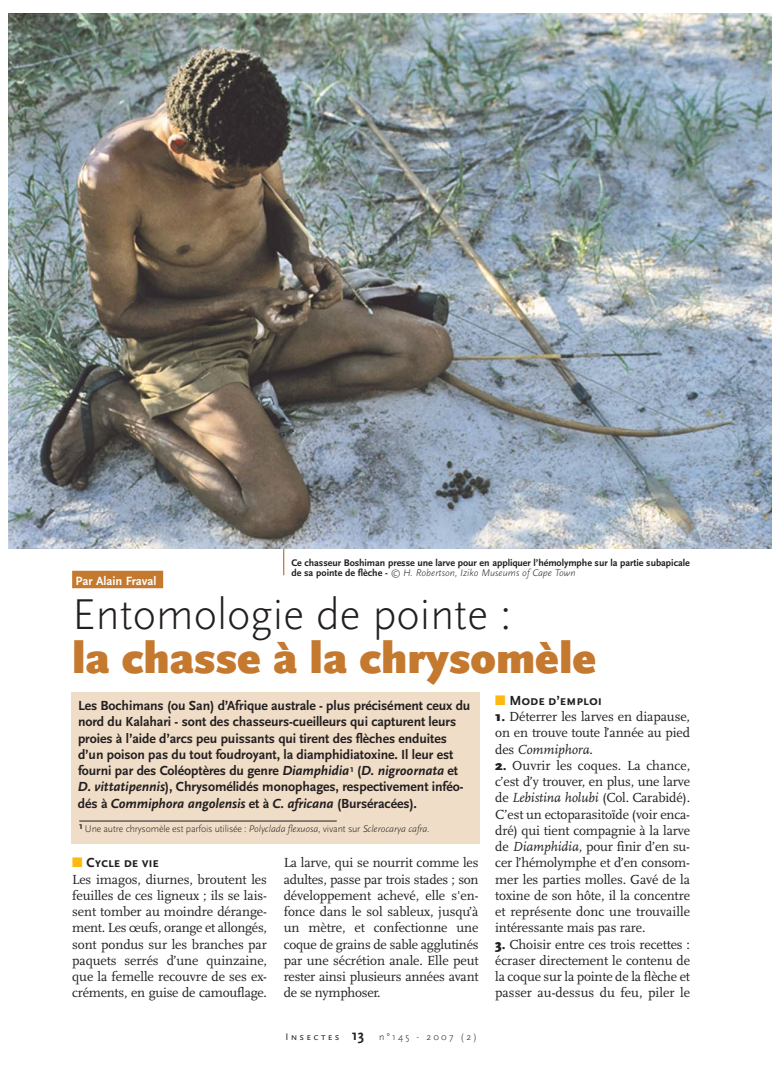
<style>
.page{position:relative;width:780px;height:1088px;background:#fff}
.page>*{position:absolute;margin:0;border:0;box-sizing:border-box;transform-origin:0 0}
.t1{font:900 45px "Scala Sans";color:#c4792f}
.t2{font:300 45px "Scala Sans";color:#231f20}
.t3{font:13.75px/16.2px "Scala";letter-spacing:-.01em;color:#231f20;text-align:justify}
.t4{font:700 13.75px/16.2px "Scala Sans";letter-spacing:-.005em;color:#231f20}
.t5{font:700 13.75px "Scala Sans Caps";letter-spacing:-.01em;color:#231f20}
.t6{font:700 12.5px "Scala Sans";color:#fff}
.t7{font:700 10px/10px "Scala Sans";letter-spacing:-.005em;color:#231f20}
.t8{font:300 10px "Scala Sans";letter-spacing:-.015em;color:#231f20}
.s1{font-weight:300;font-style:italic}
.s2{color:#c4792f}
.s3{font-style:italic}
.s4{color:#fdb912}
.s5{font-family:"Scala Sans";font-weight:900}
.s6{font-family:"Scala Sans Caps";font-weight:400}
.s7{font-weight:700;font-size:15px}
</style>
<div class="page">
<hr style="left:283px;top:535px;width:1px;height:40px;background:#c4792f">
<div style="left:71px;top:693px;width:409px;height:151px;background:#f0ddc7"></div>
<div style="left:72px;top:571px;width:91px;height:17px;background:#c4792f"></div>
<hr style="left:79px;top:821px;width:258px;height:1px;background:#231f20">
<img style="left:8px;top:14px;width:763px;height:534px">
<p class="t7" style="left:291px;top:558px;width:400px">Ce chasseur Boshiman presse une larve pour en appliquer l’hémolymphe sur la partie subapicale de sa pointe de flèche - <span class="s1">© H. Robertson, Iziko Museums of Cape Town</span></p>
<p class="t6" style="left:76px;top:575px;width:89px">Par Alain Fraval <span class="s2">.</span></p>
<h1 class="t2" style="left:72px;top:596px;width:440px">Entomologie de pointe :</h1>
<h1 class="t1" style="left:72px;top:640px;width:525px">la chasse à la chrysomèle</h1>
<p class="t4" style="left:78px;top:699px;width:394px">Les Bochimans (ou San) d’Afrique australe - plus précisément ceux du nord du Kalahari - sont des chasseurs-cueilleurs qui capturent leurs proies à l’aide d’arcs peu puissants qui tirent des flèches enduites d’un poison pas du tout foudroyant, la diamphidiatoxine. Il leur est fourni par des Coléoptères du genre <span class="s3">Diamphidia</span><sup>1</sup> (<span class="s3">D. nigroornata</span> et <span class="s3">D. vittatipennis</span>), Chrysomélidés monophages, respectivement inféo&shy;dés à <span class="s3">Commiphora angolensis</span> et à <span class="s3">C. africana</span> (Burséracées).</p>
<p class="t5" style="left:495px;top:692px;width:108px"><span class="s4">■</span> Mode d’emploi</p>
<p class="t3" style="left:495px;top:709px;width:196px"><span class="s5">1.</span> Déterrer les larves en diapause, on en trouve toute l’année au pied des <span class="s3">Commiphora</span>.</p>
<p class="t3" style="left:495px;top:758px;width:196px"><span class="s5">2.</span> Ouvrir les coques. La chance, c’est d’y trouver, en plus, une larve de <span class="s3">Lebistina holubi</span> (Col. Carabidé).<br>C’est un ectoparasitoïde (voir enca&shy;dré) qui tient compagnie à la larve de <span class="s3">Diamphidia</span>, pour finir d’en su&shy;cer l’hémolymphe et d’en consom&shy;mer les parties molles. Gavé de la toxine de son hôte, il la concentre et représente donc une trouvaille intéressante mais pas rare.</p>
<p class="t3" style="left:495px;top:937px;width:196px"><span class="s5">3.</span> Choisir entre ces trois recettes : écraser directement le contenu de la coque sur la pointe de la flèche et passer au-dessus du feu, piler le</p>
<p class="t8" style="left:79px;top:825px;width:352px"><sup>1</sup> Une autre chrysomèle est parfois utilisée : <span class="s3">Polyclada flexuosa</span>, vivant sur <span class="s3">Sclerocarya cafra</span>.</p>
<p class="t3" style="left:284px;top:856px;width:196px">La larve, qui se nourrit comme les adultes, passe par trois stades ; son développement achevé, elle s'en&shy;fonce dans le sol sableux, jusqu’à un mètre, et confectionne une coque de grains de sable agglutinés par une sécrétion anale. Elle peut rester ainsi plusieurs années avant de se nymphoser.</p>
<p class="t5" style="left:72px;top:854px;width:88px"><span class="s4">■</span> Cycle de vie</p>
<p class="t3" style="left:72px;top:872px;width:196px">Les imagos, diurnes, broutent les feuilles de ces ligneux ; ils se lais&shy;sent tomber au moindre dérange&shy;ment. Les œufs, orange et allongés, sont pondus sur les branches par paquets serrés d’une quinzaine, que la femelle recouvre de ses ex&shy;créments, en guise de camouflage.</p>
<p class="t8" style="left:285px;top:1033px;width:193px"><span class="s6">Insectes</span> <span class="s7">13</span> n°145 - 2007 (2)</p>
</div>
